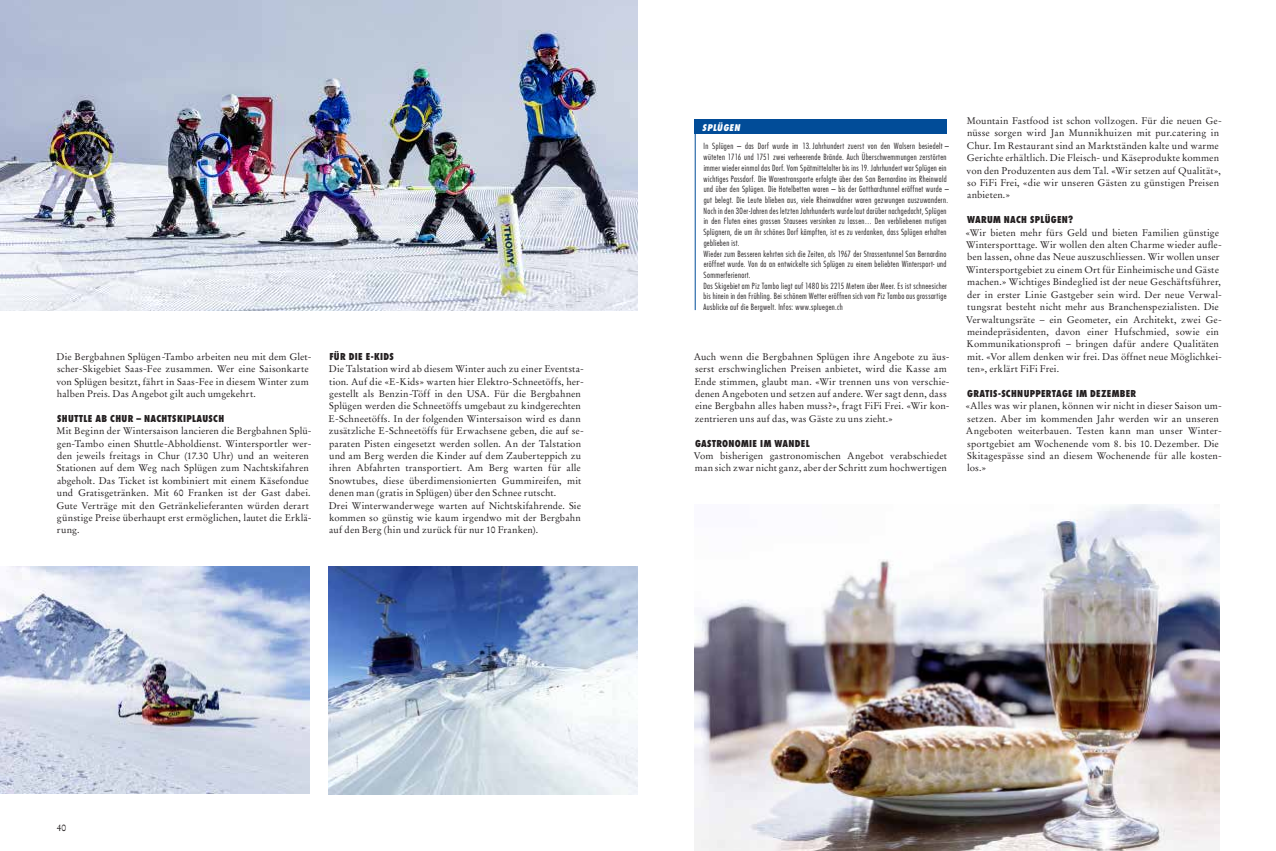
<style>
.page{position:relative;width:1276px;height:851px;background:#fff}
.page>*{position:absolute;margin:0;border:0;box-sizing:border-box;transform-origin:0 0}
.t1{font:9.6px/12.4px "Stempel Garamond LT Std";letter-spacing:.015em;color:#231f20}
.t2{font:800 condensed 9.3px "Futura Std";letter-spacing:.03em;color:#231f20}
.t3{font:italic 800 condensed 9px "Futura Std";letter-spacing:.055em;color:#fff}
.t4{font:300 condensed 8.3px/10.7px "Futura Std";letter-spacing:.045em;color:#231f20}
</style>
<div class="page">
<div style="left:694px;top:120px;width:253px;height:14px;background:#014c98"></div>
<hr style="left:694px;top:120px;width:1px;height:190px;background:#014c98">
<img style="left:694px;top:504px;width:525px;height:346px">
<img style="left:0;top:566px;width:309px;height:227px">
<img style="left:0;top:0;width:638px;height:310px">
<img style="left:329px;top:566px;width:309px;height:227px">
<p class="t1" style="left:56px;top:350px;width:257px">Die Bergbahnen Splügen-Tambo arbeiten neu mit dem Glet&shy;scher-Skigebiet Saas-Fee zusammen. Wer eine Saisonkarte von Splügen besitzt, fährt in Saas-Fee in diesem Winter zum halben Preis. Das Angebot gilt auch umgekehrt.</p>
<p class="t2" style="left:57px;top:412px;width:168px">SHUTTLE AB CHUR – NACHTSKIPLAUSCH</p>
<p class="t1" style="left:57px;top:424px;width:256px">Mit Beginn der Wintersaison lancieren die Bergbahnen Splü&shy;gen-Tambo einen Shuttle-Abholdienst. Wintersportler wer&shy;den jeweils freitags in Chur (17.30 Uhr) und an weiteren Stationen auf dem Weg nach Splügen zum Nachtskifahren abgeholt. Das Ticket ist kombiniert mit einem Käsefondue und Gratisgetränken. Mit 60 Franken ist der Gast dabei.<br>Gute Verträge mit den Getränkelieferanten würden derart günstige Preise überhaupt erst ermöglichen, lautet die Erklä&shy;rung.</p>
<p class="t2" style="left:329px;top:350px;width:66px">FÜR DIE E-KIDS</p>
<p class="t1" style="left:329px;top:362px;width:257px">Die Talstation wird ab diesem Winter auch zu einer Eventsta&shy;tion. Auf die «E-Kids» warten hier Elektro-Schneetöffs, her&shy;gestellt als Benzin-Töff in den USA. Für die Bergbahnen Splügen werden die Schneetöffs umgebaut zu kindgerechten E-Schneetöffs. In der folgenden Wintersaison wird es dann zusätzliche E-Schneetöffs für Erwachsene geben, die auf se&shy;paraten Pisten eingesetzt werden sollen. An der Talstation und am Berg werden die Kinder auf dem Zauberteppich zu ihren Abfahrten transportiert. Am Berg warten für alle Snowtubes, diese überdimensionierten Gummireifen, mit denen man (gratis in Splügen) über den Schnee rutscht.<br>Drei Winterwanderwege warten auf Nichtskifahrende. Sie kommen so günstig wie kaum irgendwo mit der Bergbahn auf den Berg (hin und zurück für nur 10 Franken).</p>
<p class="t3" style="left:702px;top:122px;width:39px">SPLÜGEN</p>
<p class="t4" style="left:703px;top:141px;width:247px">In Splügen – das Dorf wurde im 13. Jahrhundert zuerst von den Walsern besiedelt – wüteten 1716 und 1751 zwei verheerende Brände. Auch Überschwemmungen zerstörten immer wieder einmal das Dorf. Vom Spätmittelalter bis ins 19. Jahrhundert war Splügen ein wichtiges Passdorf. Die Warentransporte erfolgte über den San Bernardino ins Rheinwald und über den Splügen. Die Hotelbetten waren – bis der Gotthardtunnel eröffnet wurde – gut belegt. Die Leute blieben aus, viele Rheinwaldner waren gezwungen auszuwandern.<br>Noch in den 30er-Jahren des letzten Jahrhunderts wurde laut darüber nachgedacht, Splügen in den Fluten eines grossen Stausees versinken zu lassen... Den verbliebenen mutigen Splügnern, die um ihr schönes Dorf kämpften, ist es zu verdanken, dass Splügen erhalten geblieben ist.<br>Wieder zum Besseren kehrten sich die Zeiten, als 1967 der Strassentunnel San Bernardino eröffnet wurde. Von da an entwickelte sich Splügen zu einem beliebten Wintersport- und Sommerferienort.<br>Das Skigebiet am Piz Tambo liegt auf 1480 bis 2215 Metern über Meer. Es ist schneesicher bis hinein in den Frühling. Bei schönem Wetter eröffnen sich vom Piz Tambo aus grossartige Ausblicke auf die Bergwelt. Infos: www.spluegen.ch</p>
<p class="t1" style="left:694px;top:350px;width:257px">Auch wenn die Bergbahnen Splügen ihre Angebote zu äus&shy;serst erschwinglichen Preisen anbietet, wird die Kasse am Ende stimmen, glaubt man. «Wir trennen uns von verschie&shy;denen Angeboten und setzen auf andere. Wer sagt denn, dass eine Bergbahn alles haben muss?», fragt FiFi Frei. «Wir kon&shy;zentrieren uns auf das, was Gäste zu uns zieht.»</p>
<p class="t2" style="left:695px;top:437px;width:116px">GASTRONOMIE IM WANDEL</p>
<p class="t1" style="left:694px;top:449px;width:254px">Vom bisherigen gastronomischen Angebot verabschiedet man sich zwar nicht ganz, aber der Schritt zum hochwertigen</p>
<p class="t1" style="left:966px;top:114px;width:257px">Mountain Fastfood ist schon vollzogen. Für die neuen Ge&shy;nüsse sorgen wird Jan Munnikhuizen mit pur.catering in Chur. Im Restaurant sind an Marktständen kalte und warme Gerichte erhältlich. Die Fleisch- und Käseprodukte kommen von den Produzenten aus dem Tal. «Wir setzen auf Qualität», so FiFi Frei, «die wir unseren Gästen zu günstigen Preisen anbieten.»</p>
<p class="t2" style="left:967px;top:214px;width:108px">WARUM NACH SPLÜGEN?</p>
<p class="t1" style="left:965px;top:226px;width:258px">«Wir bieten mehr fürs Geld und bieten Familien günstige Wintersporttage. Wir wollen den alten Charme wieder aufle&shy;ben lassen, ohne das Neue auszuschliessen. Wir wollen unser Wintersportgebiet zu einem Ort für Einheimische und Gäste machen.» Wichtiges Bindeglied ist der neue Geschäftsführer, der in erster Linie Gastgeber sein wird. Der neue Verwal&shy;tungsrat besteht nicht mehr aus Branchenspezialisten. Die Verwaltungsräte – ein Geometer, ein Architekt, zwei Ge&shy;meindepräsidenten, davon einer Hufschmied, sowie ein Kommunikationsprofi – bringen dafür andere Qualitäten mit. «Vor allem denken wir frei. Das öffnet neue Möglichkei&shy;ten», erklärt FiFi Frei.</p>
<p class="t2" style="left:967px;top:387px;width:170px">GRATIS-SCHNUPPERTAGE IM DEZEMBER</p>
<p class="t1" style="left:965px;top:400px;width:258px">«Alles was wir planen, können wir nicht in dieser Saison um&shy;setzen. Aber im kommenden Jahr werden wir an unseren Angeboten weiterbauen. Testen kann man unser Winter&shy;sportgebiet am Wochenende vom 8. bis 10. Dezember. Die Skitagespässe sind an diesem Wochenende für alle kosten&shy;los.»</p>
<p class="t1" style="left:57px;top:821px;width:11px">40</p>
</div>
